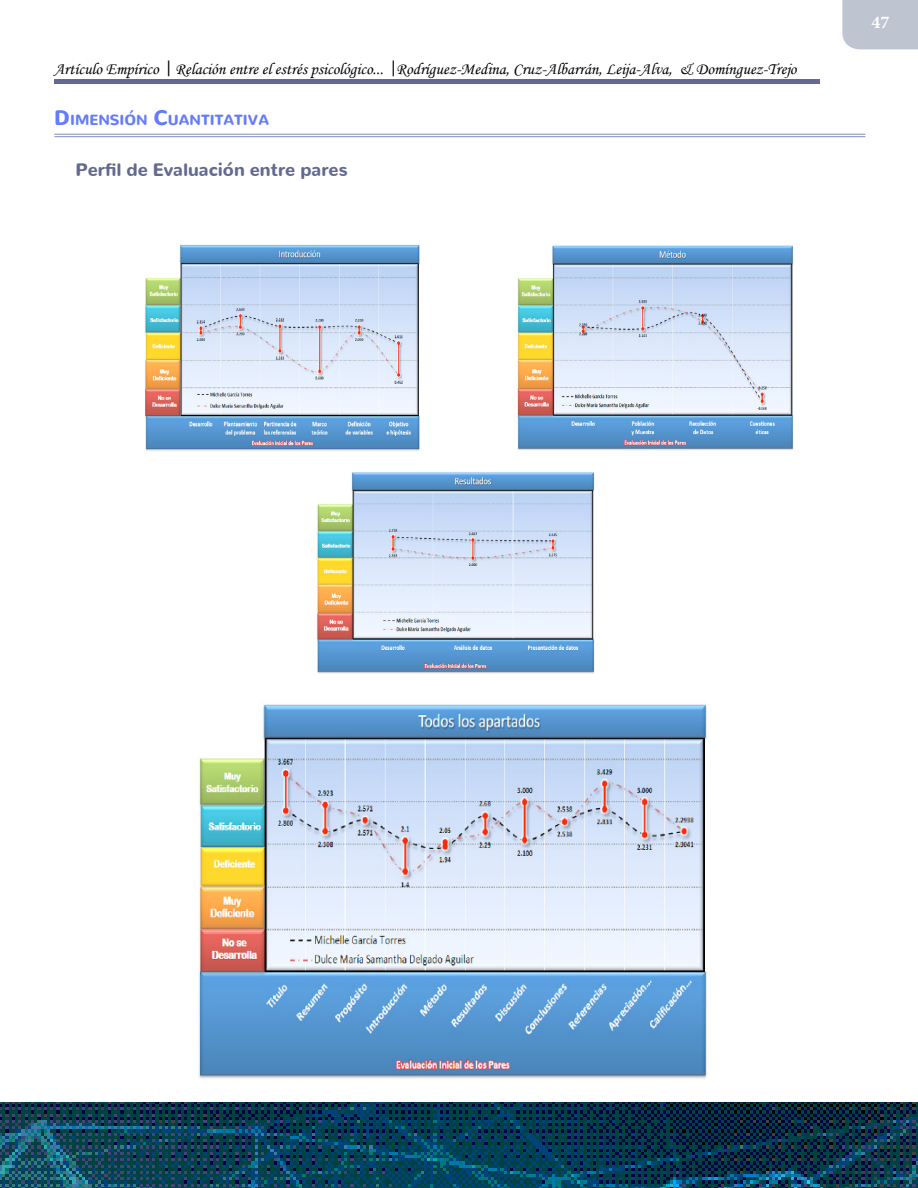
<style>
.page{position:relative;width:918px;height:1188px;background:#fff}
.page>*{position:absolute;margin:0;border:0;box-sizing:border-box;transform-origin:0 0}
.Perfil_de_evaluacion{font:900 18px "Nunito";color:#636990}
.t1{font:700 18px "Minion Pro";color:#fff}
.t2{font:16.5px "Monotype Corsiva";color:#000}
.Dimension_cualitativ{font:900 14.7px "Nunito";color:#647cfc}
.s1{font-family:"Soberana Sans";font-size:15px}
.s2{font-size:21px}
</style>
<div class="page">
<div style="left:54px;top:79px;width:765px;height:5px;background:#636990"></div>
<div style="left:842px;top:0;width:76px;height:49px;background:#bec4d0"></div>
<img style="left:0;top:1103px;width:918px;height:85px">
<hr style="left:54px;top:134px;width:811px;height:1px;background:#838bbe">
<hr style="left:54px;top:136px;width:811px;height:1px;background:#838bbe">
<img style="left:145px;top:244px;width:275px;height:207px">
<img style="left:317px;top:472px;width:277px;height:202px">
<img style="left:199px;top:704px;width:508px;height:375px">
<img style="left:517px;top:245px;width:276px;height:205px">
<p class="t2" style="left:54px;top:59px;width:744px">Artículo Empírico <span class="s1">|</span> Relación entre el estrés psicológico... <span class="s1">|</span>Rodríguez-Medina, Cruz-Albarrán, Leija-Alva, &amp; Domínguez-Trejo</p>
<p class="Dimension_cualitativ" style="left:54px;top:106px;width:216px"><span class="s2">D</span>IMENSIÓN <span class="s2">C</span>UANTITATIVA</p>
<p class="Perfil_de_evaluacion" style="left:76px;top:153px;width:273px">Perfil de Evaluación entre pares</p>
<p class="t1" style="left:872px;top:10px;width:19px">47</p>
</div>
